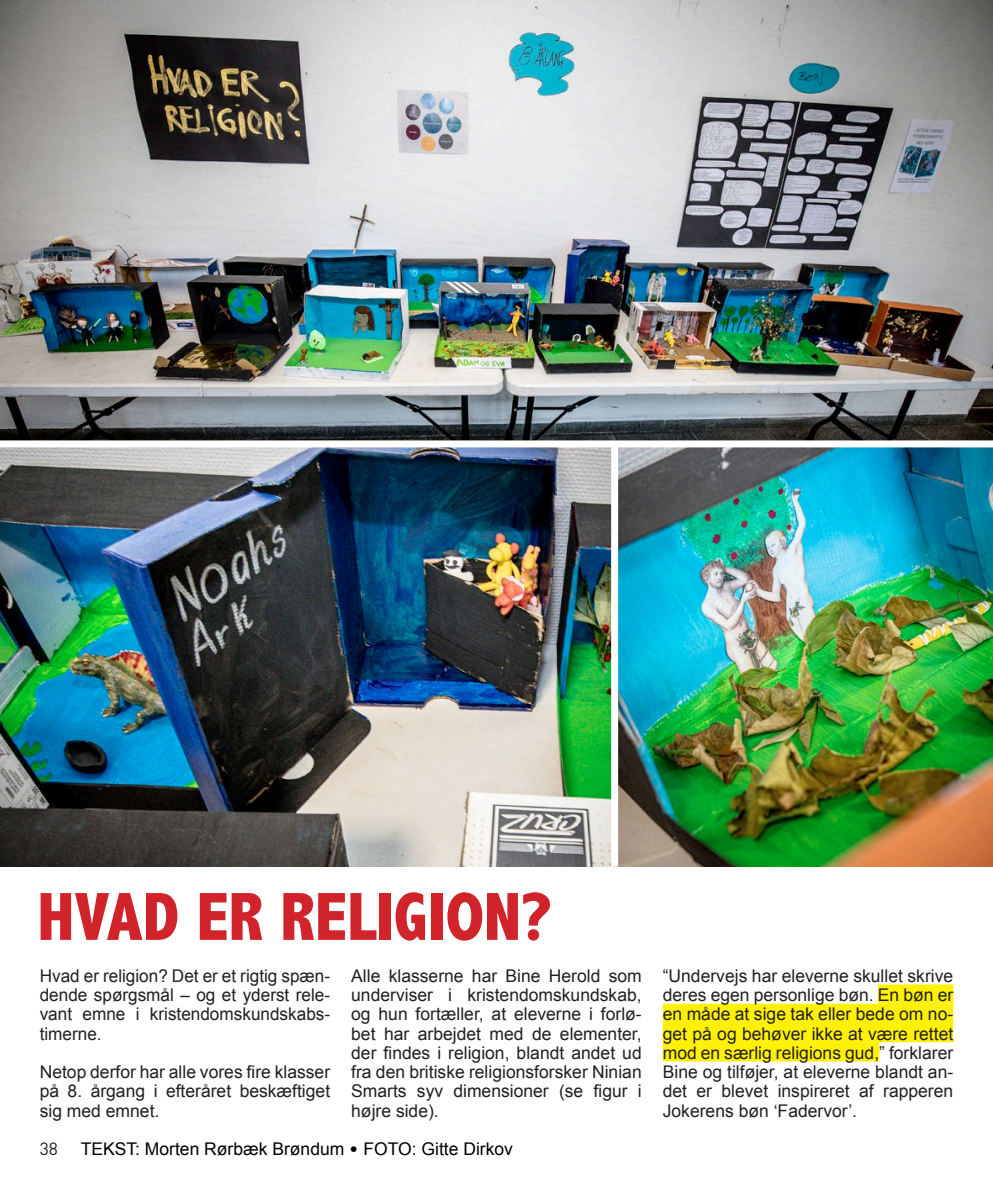
<style>
.page{position:relative;width:993px;height:1191px;background:#fff}
.page>*{position:absolute;margin:0;border:0;box-sizing:border-box;transform-origin:0 0}
.t1{font:800 condensed 68.77px "Abadi";color:#d1232a}
.t2{font:17.5px/19.2px "Arial";color:#231f20;text-align:justify}
.t3{font:17.5px "Arial";color:#000}
.t4{font:17.5px "DIN";color:#231f20}
.s1{font-family:"DIN"}
</style>
<div class="page">
<img style="left:0;top:0;width:992px;height:866px">
<div style="left:877px;top:984px;width:75px;height:19px;background:#fff101"></div>
<div style="left:662px;top:1003px;width:290px;height:20px;background:#fff101"></div>
<div style="left:662px;top:1023px;width:290px;height:19px;background:#fff101"></div>
<div style="left:662px;top:1042px;width:216px;height:19px;background:#fff101"></div>
<div style="left:611px;top:444px;width:7px;height:422px;background:#fff"></div>
<div style="left:0;top:440px;width:992px;height:7px;background:#fff"></div>
<h1 class="t1" style="left:37px;top:877px;width:516px">HVAD ER RELIGION?</h1>
<p class="t2" style="left:40px;top:966px;width:292px">Hvad er religion? Det er et rigtig spæn&shy;dende spørgsmål – og et yderst rele&shy;vant emne i kristendomskundskabs&shy;timerne.</p>
<p class="t2" style="left:40px;top:1062px;width:292px">Netop derfor har alle vores fire klasser på 8. årgang i efteråret beskæftiget sig med emnet.</p>
<p class="t2" style="left:351px;top:966px;width:292px">Alle klasserne har Bine Herold som underviser i kristendomskundskab, og hun fortæller, at eleverne i forlø&shy;bet har arbejdet med de elementer, der findes i religion, blandt andet ud fra den britiske religionsforsker Ninian Smarts syv dimensioner (se figur i højre side).</p>
<p class="t2" style="left:662px;top:966px;width:292px">“Undervejs har eleverne skullet skrive deres egen personlige bøn. En bøn er en måde at sige tak eller bede om no&shy;get på og behøver ikke at være rettet mod en særlig religions gud,” forklarer Bine og tilføjer, at eleverne blandt an&shy;det er blevet inspireret af rapperen Jokerens bøn ‘Fadervor’.</p>
<p class="t3" style="left:81px;top:1137px;width:433px">TEKST: Morten Rørbæk Brøndum <span class="s1">•</span> FOTO: Gitte Dirkov</p>
<p class="t4" style="left:40px;top:1137px;width:20px">38</p>
</div>
